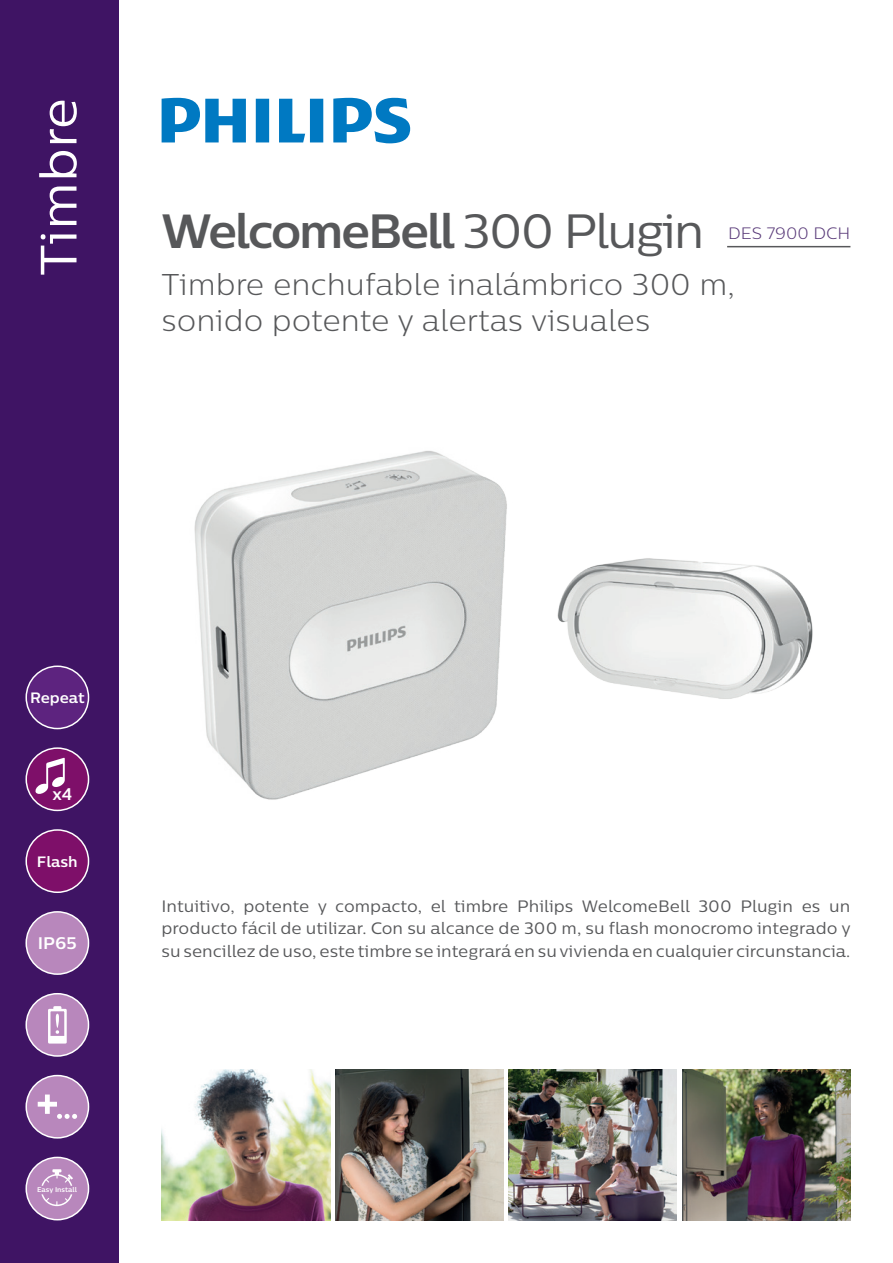
<style>
.page{position:relative;width:893px;height:1263px;background:#fff}
.page>*{position:absolute;margin:0;border:0;box-sizing:border-box;transform-origin:0 0}
.t1{font:51px "Centrale Sans";color:#fff}
.t2{font:700 48px "Centrale Sans";letter-spacing:-.05em;color:#57585a}
.t3{font:300 30px/36px "Centrale Sans";color:#57585a}
.t4{font:700 16.8px "Centrale Sans";color:#fff}
.t5{font:16.5px/22.5px "Centrale Sans";color:#57585a;text-align:justify}
.t6{font:300 16.5px "Centrale Sans";color:#593a79}
.t7{font:700 15px "Centrale Sans";color:#fff}
.t8{font:700 6.9px "Centrale Sans";color:#fff}
.s1{font-weight:400}
</style>
<div class="page">
<div style="left:0;top:0;width:118px;height:1263px;background:#3f1464"></div>
<hr style="left:892px;top:0;width:1px;height:118px;background:#3f1464">
<svg style="left:162px;top:98px;width:248px;height:45px"></svg>
<hr style="left:727px;top:246px;width:123px;height:1px;background:#57585a">
<img style="left:682px;top:1069px;width:168px;height:151px">
<img style="left:509px;top:1069px;width:168px;height:151px">
<img style="left:335px;top:1069px;width:168px;height:151px">
<img style="left:162px;top:1069px;width:168px;height:151px">
<div style="left:26px;top:1075px;width:63px;height:63px;background:#b887bc;border-radius:50%"></div>
<div style="left:25px;top:1075px;width:64px;height:63px;border:2px solid #fff;border-radius:50%"></div>
<svg style="left:38px;top:1094px;width:39px;height:25px"></svg>
<div style="left:26px;top:994px;width:63px;height:62px;background:#b887bc;border-radius:50%"></div>
<div style="left:25px;top:993px;width:64px;height:64px;border:2px solid #fff;border-radius:50%"></div>
<div style="left:53px;top:1006px;width:8px;height:5px;border:2px solid #fff"></div>
<div style="left:48px;top:1009px;width:19px;height:34px;border:2px solid #fff"></div>
<div style="left:50px;top:1036px;width:15px;height:6px;background:#fff"></div>
<svg style="left:56px;top:1014px;width:3px;height:20px"></svg>
<div style="left:26px;top:830px;width:63px;height:62px;background:#7e0f69;border-radius:50%"></div>
<div style="left:25px;top:829px;width:64px;height:64px;border:2px solid #fff;border-radius:50%"></div>
<div style="left:26px;top:912px;width:63px;height:62px;background:#b887bc;border-radius:50%"></div>
<div style="left:25px;top:911px;width:64px;height:64px;border:2px solid #fff;border-radius:50%"></div>
<div style="left:26px;top:1157px;width:63px;height:63px;background:#b887bc;border-radius:50%"></div>
<div style="left:25px;top:1157px;width:64px;height:63px;border:2px solid #fff;border-radius:50%"></div>
<svg style="left:41px;top:1169px;width:32px;height:17px"></svg>
<svg style="left:41px;top:1194px;width:31px;height:12px"></svg>
<img style="left:28px;top:375px;width:438px;height:474px">
<img style="left:466px;top:467px;width:347px;height:274px">
<h1 class="t1" style="left:27px;top:276px;width:180px;rotate:-90deg">Timbre</h1>
<h2 class="t2" style="left:162px;top:200px;width:544px">WelcomeBell <span class="s1">300 Plugin</span></h2>
<p class="t6" style="left:728px;top:223px;width:124px">DES 7900 DCH</p>
<h3 class="t3" style="left:162px;top:266px;width:575px">Timbre enchufable inalámbrico 300 m, sonido potente y alertas visuales</h3>
<p class="t7" style="left:30px;top:688px;width:56px">Repeat</p>
<p class="t4" style="left:52px;top:783px;width:22px">x4</p>
<p class="t7" style="left:37px;top:852px;width:42px">Flash</p>
<p class="t4" style="left:38px;top:932px;width:41px">IP65</p>
<p class="t5" style="left:162px;top:894px;width:691px">Intuitivo, potente y compacto, el timbre Philips WelcomeBell 300 Plugin es un producto fácil de utilizar. Con su alcance de 300 m, su flash monocromo integrado y su sencillez de uso, este timbre se integrará en su vivienda en cualquier circunstancia.</p>
<p class="t8" style="left:37px;top:1185px;width:41px">Easy Install</p>
</div>
